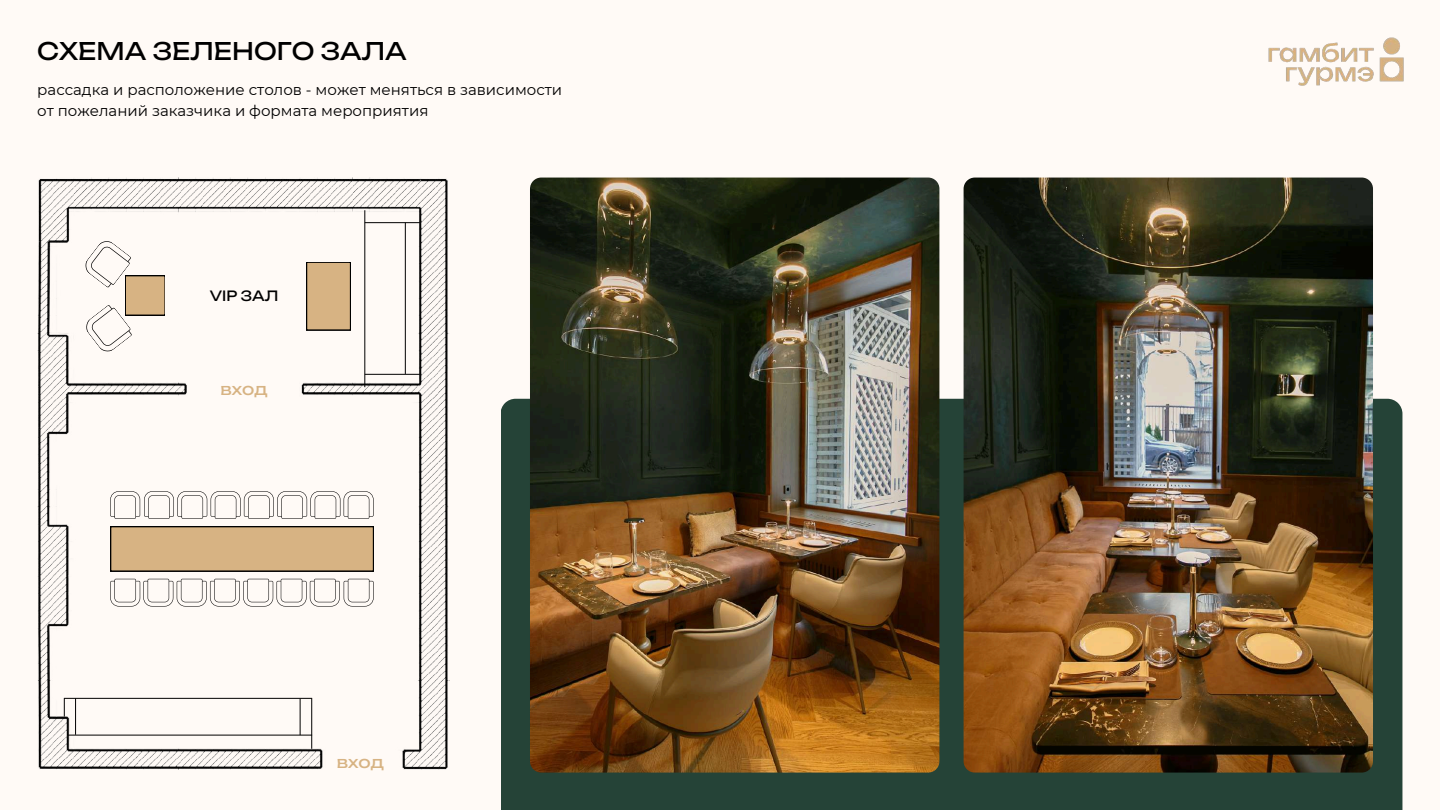
<style>
.page{position:relative;width:1440px;height:810px;background:#fffaf6}
.page>*{position:absolute;margin:0;border:0;box-sizing:border-box;transform-origin:0 0}
.t1{font:24px "Unbounded";color:#000}
.t2{font:16px "Unbounded";color:#d7b383}
.t3{font:15px/21px "Montserrat";color:#000}
.t4{font:14px "Unbounded";color:#000}
</style>
<div class="page">
<img style="left:37px;top:178px;width:413px;height:591px">
<hr style="left:364px;top:210px;width:1px;height:177px;background:#000">
<hr style="left:405px;top:223px;width:1px;height:151px;background:#000">
<hr style="left:365px;top:222px;width:55px;height:1px;background:#000">
<hr style="left:365px;top:374px;width:55px;height:1px;background:#000">
<svg style="left:306px;top:262px;width:45px;height:68px;background:#c7a579"></svg>
<svg style="left:81px;top:237px;width:84px;height:119px"></svg>
<hr style="left:64px;top:698px;width:248px;height:1px;background:#000">
<hr style="left:311px;top:698px;width:1px;height:51px;background:#000">
<svg style="left:64px;top:698px;width:1px;height:19px"></svg>
<hr style="left:68px;top:735px;width:244px;height:1px;background:#000">
<hr style="left:75px;top:698px;width:1px;height:37px;background:#000">
<hr style="left:300px;top:699px;width:1px;height:36px;background:#000">
<div style="left:501px;top:399px;width:901px;height:411px;background:#254337"></div>
<img style="left:1268px;top:37px;width:136px;height:49px">
<img style="left:530px;top:178px;width:409px;height:594px;border-radius:11px">
<img style="left:964px;top:178px;width:409px;height:594px;border-radius:11px">
<div style="left:111px;top:527px;width:263px;height:44px;background:#d7b383"></div>
<svg style="left:110px;top:579px;width:264px;height:27px"></svg>
<svg style="left:110px;top:491px;width:264px;height:28px"></svg>
<h1 class="t1" style="left:37px;top:37px;width:371px">СХЕМА ЗЕЛЕНОГО ЗАЛА</h1>
<p class="t3" style="left:37px;top:79px;width:527px">рассадка и расположение столов - может меняться в зависимости от пожеланий заказчика и формата мероприятия</p>
<p class="t4" style="left:210px;top:287px;width:70px">VIP ЗАЛ</p>
<p class="t2" style="left:221px;top:379px;width:49px">вход</p>
<p class="t2" style="left:337px;top:752px;width:49px">вход</p>
</div>
